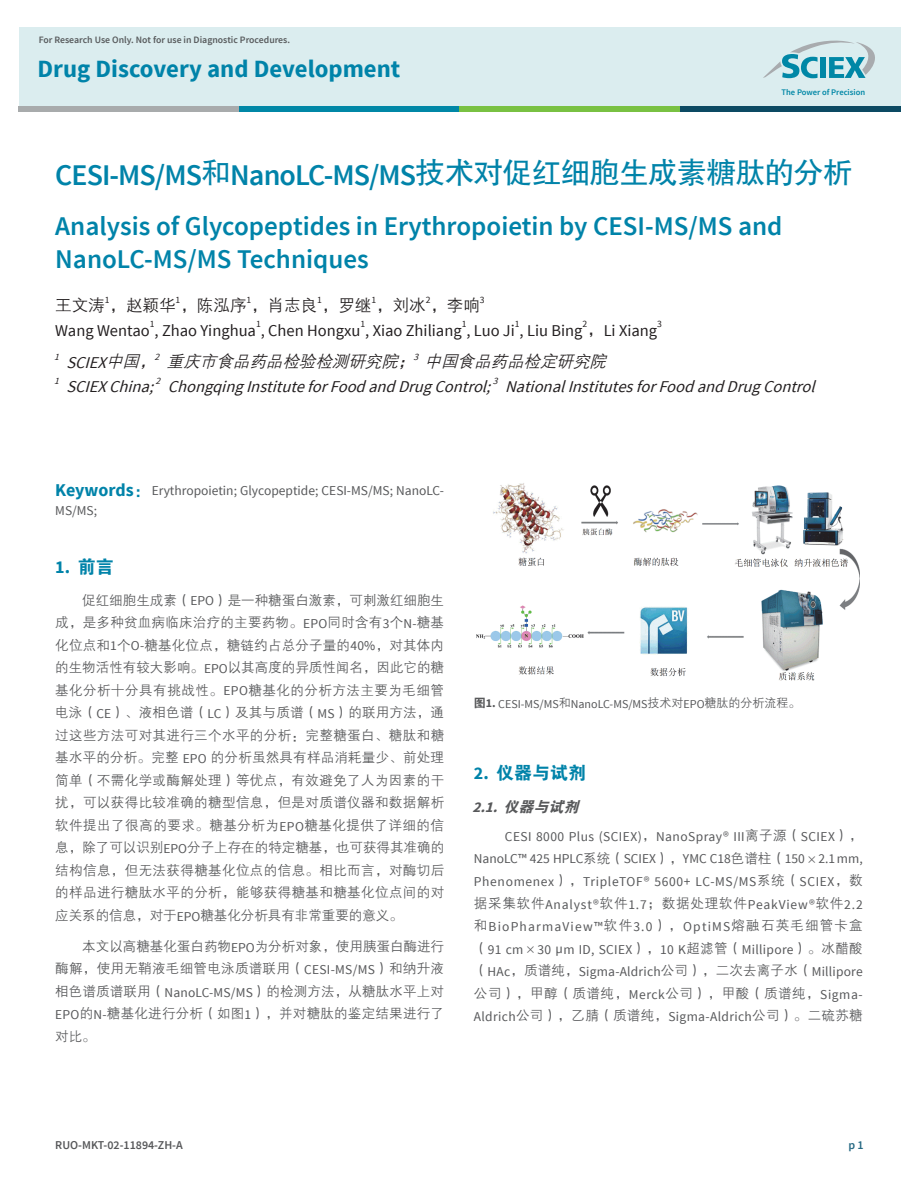
<style>
.page{position:relative;width:918px;height:1188px;background:#fff}
.page>*{position:absolute;margin:0;border:0;box-sizing:border-box;transform-origin:0 0}
.t1{font:600 30px "Source Sans Pro";letter-spacing:-.03em;color:#0083a9}
.t2{font:600 27px/32.4px "Source Sans Pro";color:#0083a9}
.t3{font:700 24.75px "Source Sans Pro";color:#0083a9}
.t4{font:18px "FZDHTK GBK1 0";color:#0083a9}
.t5{font:700 18px "Source Sans Pro";color:#0083a9}
.t6{font:italic 16.5px "Source Sans Pro";color:#231f20}
.t7{font:16.5px "Source Sans Pro";color:#231f20}
.t8{font:italic 16.5px "FZZDXK GBK1 0";color:#231f20}
.t9{font:16.5px "FZZDXK GBK1 0";color:#231f20}
.t10{font:italic 15px "FZDHTK GBK1 0";color:#57585a}
.t11{font:13.5px/22.5px "FZZDXK GBK1 0";letter-spacing:.02em;color:#57585a;text-align:justify}
.t12{font:13.5px/22.5px "Source Sans Pro";letter-spacing:.015em;color:#57585a}
.t13{font:13.5px "FZZDXK GBK1 0";letter-spacing:.045em;color:#57585a}
.t14{font:12px "Source Sans Pro";color:#57585a}
.t15{font:600 12px "Source Sans Pro";color:#57585a}
.t16{font:600 12px "Source Sans Pro";color:#266983}
.t17{font:600 9.75px "Source Sans Pro";color:#575a5c}
.t18{font:9.6px "Source Sans Pro";color:#231f20}
.t19{font:italic 9.6px "Source Sans Pro";color:#231f20}
.t20{font:600 8.55px "Source Sans Pro";color:#0087a6}
.s1{font-family:"FZHTK GBK1 0";font-weight:400}
.s2{font-family:"FZZDXK GBK1 0"}
.s3{font-family:"Source Sans Pro"}
.s4{font-weight:700;font-size:18px;color:#0083a9}
.s5{font-family:"FZDHTK GBK1 0";font-size:18px;color:#0083a9}
.s6{font-family:"FZDHTK GBK1 0";font-weight:400}
.s7{font-family:"FZDHTK GBK1 0"}
.s8{font-weight:700}
.s9{font-family:"Source Sans Pro";font-weight:700}
</style>
<div class="page">
<div style="left:19px;top:27px;width:881px;height:84px;background:#dbedef"></div>
<svg style="left:763px;top:41px;width:112px;height:37px"></svg>
<div style="left:19px;top:106px;width:220px;height:5px;background:#a8abac"></div>
<div style="left:239px;top:106px;width:220px;height:5px;background:#0087a6"></div>
<div style="left:459px;top:106px;width:221px;height:5px;background:#79c142"></div>
<div style="left:680px;top:106px;width:220px;height:5px;background:#0c4a63"></div>
<img style="left:476px;top:483px;width:384px;height:198px">
<p class="t17" style="left:39px;top:33px;width:253px">For Research Use Only. Not for use in Diagnostic Procedures.</p>
<h3 class="t3" style="left:38px;top:53px;width:364px">Drug Discovery and Development</h3>
<p class="t20" style="left:782px;top:86px;width:85px">The Power of Precision</p>
<h1 class="t1" style="left:55px;top:156px;width:799px">CESI-MS/MS<span class="s1">和</span>NanoLC-MS/MS<span class="s1">技术对促红细胞生成素糖肽的分析</span></h1>
<h2 class="t2" style="left:55px;top:211px;width:729px">Analysis of Glycopeptides in Erythropoietin by CESI-MS/MS and<br>NanoLC-MS/MS Techniques</h2>
<p class="t9" style="left:55px;top:296px;width:431px">王文涛<sup>1</sup>，赵颖华<sup>1</sup>，陈泓序<sup>1</sup>，肖志良<sup>1</sup>，罗继<sup>1</sup>，刘冰<sup>2</sup>，李响<sup>3</sup></p>
<p class="t7" style="left:55px;top:320px;width:603px">Wang Wentao , Zhao Yinghua , Chen Hongxu , Xiao Zhiliang , Luo Ji , Liu Bing<sup>2</sup><span class="s2">，</span>Li Xiang</p>
<p class="t18" style="left:150px;top:318px;width:6px">1</p>
<p class="t18" style="left:256px;top:318px;width:6px">1</p>
<p class="t18" style="left:360px;top:318px;width:6px">1</p>
<p class="t18" style="left:462px;top:318px;width:6px">1</p>
<p class="t18" style="left:515px;top:318px;width:6px">1</p>
<p class="t18" style="left:657px;top:318px;width:6px">3</p>
<p class="t19" style="left:54px;top:351px;width:10px">1</p>
<p class="t8" style="left:67px;top:353px;width:546px"><span class="s3">SCIEX</span>中国，<sup>2</sup> 重庆市食品药品检验检测研究院；<sup>3</sup> 中国食品药品检定研究院</p>
<p class="t19" style="left:54px;top:375px;width:10px">1</p>
<p class="t6" style="left:67px;top:377px;width:94px">SCIEXChina;</p>
<p class="t19" style="left:156px;top:375px;width:10px">2</p>
<p class="t6" style="left:168px;top:377px;width:330px">ChongqingInstituteforFoodandDrugControl;</p>
<p class="t19" style="left:493px;top:375px;width:10px">3</p>
<p class="t6" style="left:505px;top:377px;width:317px">NationalInstitutesforFoodandDrugControl</p>
<p class="t12" style="left:55px;top:481px;width:390px;line-height:20.2px"><span class="s4">Keywords</span><span class="s5">：</span>Erythropoietin; Glycopeptide; CESI-MS/MS; NanoLC-<br>MS/MS;</p>
<h3 class="t5" style="left:55px;top:555px;width:60px">1. <span class="s6">前言</span></h3>
<p class="t11" style="left:55px;top:589px;width:390px;text-indent:27px">促红细胞生成素（<span class="s3">EPO</span>）是一种糖蛋白激素，可刺激红细胞生成，是多种贫血病临床治疗的主要药物。<span class="s3">EPO</span>同时含有<span class="s3">3</span>个<span class="s3">N-</span>糖基化位点和<span class="s3">1</span>个<span class="s3">O-</span>糖基化位点，糖链约占总分子量的<span class="s3">40%</span>，对其体内的生物活性有较大影响。<span class="s3">EPO</span>以其高度的异质性闻名，因此它的糖基化分析十分具有挑战性。<span class="s3">EPO</span>糖基化的分析方法主要为毛细管电泳（<span class="s3">CE</span>）、液相色谱（<span class="s3">LC</span>）及其与质谱（<span class="s3">MS</span>）的联用方法，通过这些方法可对其进行三个水平的分析：完整糖蛋白、糖肽和糖基水平的分析。完整 <span class="s3">EPO</span> 的分析虽然具有样品消耗量少、前处理简单（不需化学或酶解处理）等优点，有效避免了人为因素的干扰，可以获得比较准确的糖型信息，但是对质谱仪器和数据解析软件提出了很高的要求。糖基分析为<span class="s3">EPO</span>糖基化提供了详细的信息，除了可以识别<span class="s3">EPO</span>分子上存在的特定糖基，也可获得其准确的结构信息，但无法获得糖基化位点的信息。相比而言，对酶切后的样品进行糖肽水平的分析，能够获得糖基和糖基化位点间的对应关系的信息，对于<span class="s3">EPO</span>糖基化分析具有非常重要的意义。</p>
<p class="t11" style="left:55px;top:935px;width:390px;text-indent:27px">本文以高糖基化蛋白药物<span class="s3">EPO</span>为分析对象，使用胰蛋白酶进行酶解，使用无鞘液毛细管电泳质谱联用（<span class="s3">CESI-MS/MS</span>）和纳升液相色谱质谱联用（<span class="s3">NanoLC-MS/MS</span>）的检测方法，从糖肽水平上对<span class="s3">EPO</span>的<span class="s3">N-</span>糖基化进行分析（如图<span class="s3">1</span>），并对糖肽的鉴定结果进行了对比。</p>
<p class="t14" style="left:474px;top:696px;width:328px"><span class="s7">图</span><span class="s8">1.</span> CESI-MS/MS<span class="s2">和</span>NanoLC-MS/MS<span class="s2">技术对</span>EPO<span class="s2">糖肽的分析流程。</span></p>
<h3 class="t4" style="left:474px;top:763px;width:114px"><span class="s9">2.</span> 仪器与试剂</h3>
<p class="t10" style="left:472px;top:799px;width:112px"><span class="s9">2.1.</span>仪器与试剂</p>
<p class="t12" style="left:474px;top:825px;width:390px;text-align:justify;text-indent:31px">CESI 8000 Plus (SCIEX)<span class="s2">，</span>NanoSpray® III<span class="s2">离子源（</span>SCIEX<span class="s2">），</span>NanoLC™ 425 HPLC<span class="s2">系统（</span>SCIEX<span class="s2">），</span>YMC C18<span class="s2">色谱柱（</span>150<span class="s2">×</span>2.1 mm, Phenomenex<span class="s2">），</span>TripleTOF® 5600+ LC-MS/MS<span class="s2">系统（</span>SCIEX<span class="s2">，数据采集软件</span>Analyst®<span class="s2">软件</span>1.7<span class="s2">；数据处理软件</span>PeakView®<span class="s2">软件</span>2.2<span class="s2">和</span>BioPharmaView™<span class="s2">软件</span>3.0<span class="s2">），</span>OptiMS<span class="s2">熔融石英毛细管卡盒（</span>91 cm<span class="s2">×</span>30 μm ID, SCIEX<span class="s2">），</span>10 K<span class="s2">超滤管（</span>Millipore<span class="s2">）。冰醋酸（</span>HAc<span class="s2">，质谱纯，</span>Sigma-Aldrich<span class="s2">公司），二次去离子水（</span>Millipore</p>
<p class="t13" style="left:474px;top:986px;width:390px">公司），甲醇（质谱纯，<span class="s3">Merck</span>公司），甲酸（质谱纯，<span class="s3">Sigma-</span></p>
<p class="t12" style="left:474px;top:1006px;width:390px">Aldrich<span class="s2">公司），乙腈（质谱纯，</span>Sigma-Aldrich<span class="s2">公司）。二硫苏糖</span></p>
<p class="t15" style="left:55px;top:1137px;width:129px">RUO-MKT-02-11894-ZH-A</p>
<p class="t16" style="left:848px;top:1137px;width:17px">p 1</p>
</div>
